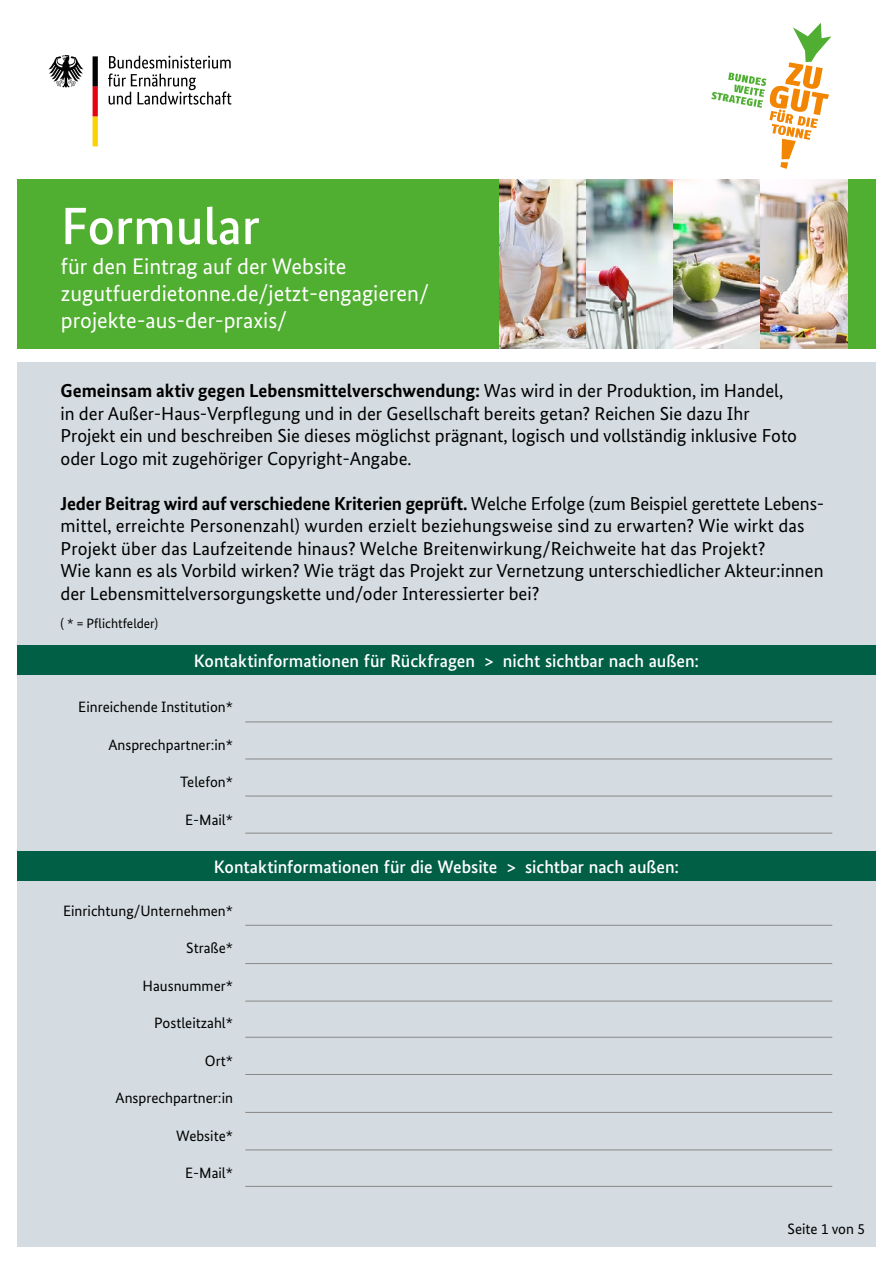
<style>
.page{position:relative;width:893px;height:1263px;background:#fff}
.page>*{position:absolute;margin:0;border:0;box-sizing:border-box;transform-origin:0 0}
.t1{font:500 52.5px "Bundes Sans";color:#fff}
.t2{font:22.5px/27px "Bundes Sans";color:#fff}
.t3{font:18.75px/22.5px "Bundes Sans";color:#000}
.t4{font:500 18px "Bundes Sans";letter-spacing:-.005em;color:#fff}
.t5{font:15px "Bundes Sans";color:#000}
.t6{font:13.5px "Bundes Sans";color:#000}
.s1{font-weight:700}
</style>
<div class="page">
<div style="left:17px;top:362px;width:859px;height:885px;background:#d4dce1"></div>
<div style="left:17px;top:180px;width:859px;height:169px;background:#50ae30"></div>
<img style="left:499px;top:180px;width:349px;height:169px">
<div style="left:17px;top:645px;width:859px;height:30px;background:#005f45"></div>
<div style="left:17px;top:851px;width:859px;height:30px;background:#005f45"></div>
<svg style="left:108px;top:56px;width:123px;height:49px"></svg>
<svg style="left:48px;top:55px;width:35px;height:33px"></svg>
<svg style="left:93px;top:56px;width:5px;height:90px"></svg>
<svg style="left:711px;top:23px;width:121px;height:146px"></svg>
<hr style="left:245px;top:925px;width:587px;height:1px;background:#878786">
<hr style="left:245px;top:721px;width:587px;height:1px;background:#878786">
<hr style="left:245px;top:759px;width:587px;height:1px;background:#878786">
<hr style="left:245px;top:796px;width:587px;height:1px;background:#878786">
<hr style="left:245px;top:833px;width:587px;height:1px;background:#878786">
<hr style="left:245px;top:1037px;width:587px;height:1px;background:#878786">
<hr style="left:245px;top:1074px;width:587px;height:1px;background:#878786">
<hr style="left:245px;top:1112px;width:587px;height:1px;background:#878786">
<hr style="left:245px;top:1149px;width:587px;height:1px;background:#878786">
<hr style="left:245px;top:963px;width:587px;height:1px;background:#878786">
<hr style="left:245px;top:1001px;width:587px;height:1px;background:#878786">
<hr style="left:245px;top:1186px;width:587px;height:1px;background:#878786">
<h1 class="t1" style="left:61px;top:196px;width:201px">Formular</h1>
<p class="t2" style="left:61px;top:253px;width:369px">für den Eintrag auf der Website zugutfuerdietonne.de/jetzt-engagieren/ projekte-aus-der-praxis/</p>
<p class="t3" style="left:61px;top:379px;width:738px"><span class="s1">Gemeinsam aktiv gegen Lebensmittelverschwendung:</span> Was wird in der Produktion, im Handel, in der Außer-Haus-Verpflegung und in der Gesellschaft bereits getan? Reichen Sie dazu Ihr Projekt ein und beschreiben Sie dieses möglichst prägnant, logisch und vollständig inklusive Foto oder Logo mit zugehöriger Copyright-Angabe.</p>
<p class="t3" style="left:61px;top:492px;width:765px"><span class="s1">Jeder Beitrag wird auf verschiedene Kriterien geprüft.</span> Welche Erfolge (zum Beispiel gerettete Lebens&shy;mittel, erreichte Personenzahl) wurden erzielt beziehungsweise sind zu erwarten? Wie wirkt das Projekt über das Laufzeitende hinaus? Welche Breitenwirkung/Reichweite hat das Projekt?<br>Wie kann es als Vorbild wirken? Wie trägt das Projekt zur Vernetzung unterschiedlicher Akteur:innen der Lebensmittelversorgungskette und/oder Interessierter bei?</p>
<p class="t6" style="left:61px;top:615px;width:99px">( * = Pflichtfelder)</p>
<h2 class="t4" style="left:194px;top:650px;width:507px">Kontaktinformationen für Rückfragen &gt; nicht sichtbar nach außen:</h2>
<p class="t5" style="left:78px;top:698px;width:156px">Einreichende Institution*</p>
<p class="t5" style="left:108px;top:735px;width:126px">Ansprechpartner:in*</p>
<p class="t5" style="left:180px;top:773px;width:54px">Telefon*</p>
<p class="t5" style="left:185px;top:810px;width:49px">E-Mail*</p>
<h2 class="t4" style="left:214px;top:856px;width:467px">Kontaktinformationen für die Website &gt; sichtbar nach außen:</h2>
<p class="t5" style="left:63px;top:901px;width:171px">Einrichtung/Unternehmen*</p>
<p class="t5" style="left:186px;top:939px;width:48px">Straße*</p>
<p class="t5" style="left:143px;top:976px;width:92px">Hausnummer*</p>
<p class="t5" style="left:154px;top:1014px;width:80px">Postleitzahl*</p>
<p class="t5" style="left:205px;top:1051px;width:30px">Ort*</p>
<p class="t5" style="left:116px;top:1089px;width:119px">Ansprechpartner:in</p>
<p class="t5" style="left:176px;top:1126px;width:58px">Website*</p>
<p class="t5" style="left:185px;top:1164px;width:49px">E-Mail*</p>
<p class="t5" style="left:787px;top:1220px;width:79px">Seite 1 von 5</p>
</div>
